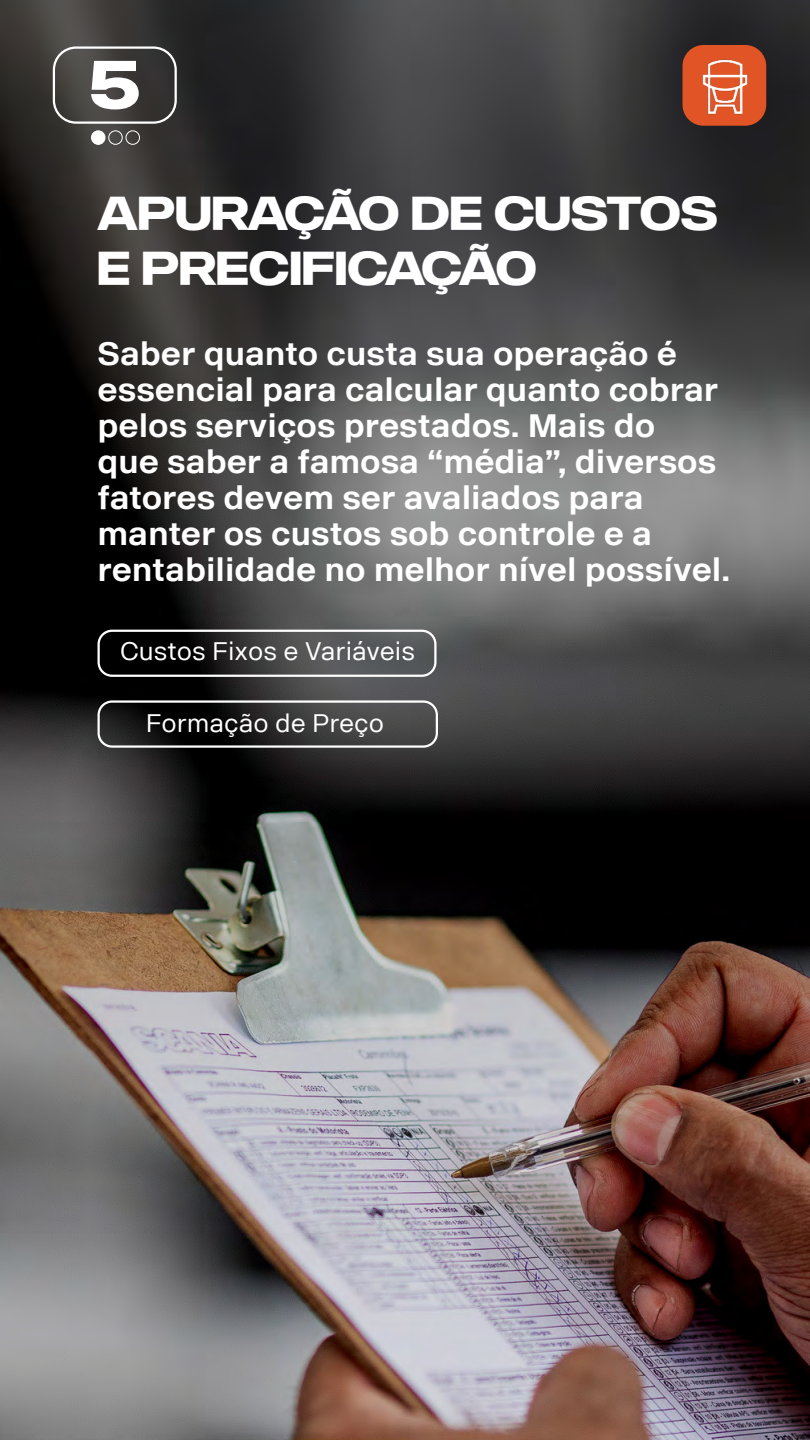
<style>
.page{position:relative;width:810px;height:1440px;background:#fff}
.page>*{position:absolute;margin:0;border:0;box-sizing:border-box;transform-origin:0 0}
.t1{font:700 66.75px "Scania Office Headline";color:#fff}
.t2{font:700 46.35px/55.7px "Scania Office Headline";color:#fff}
.t3{font:700 32.25px/36px "Scania Office";color:#fff}
.t4{font:24.75px "Scania Office";color:#fff}
</style>
<div class="page">
<img style="left:0;top:0;width:810px;height:1440px">
<div style="left:53px;top:46px;width:124px;height:78px;border:2px solid #fff;border-radius:22px"></div>
<div style="left:682px;top:45px;width:84px;height:81px;background:#e05425;border-radius:21px"></div>
<img style="left:702px;top:59px;width:46px;height:56px">
<div style="left:92px;top:131px;width:13px;height:13px;background:#fff;border-radius:50%"></div>
<div style="left:91px;top:130px;width:14px;height:15px;border:1px solid #fff;border-radius:50%"></div>
<div style="left:126px;top:130px;width:14px;height:15px;border:1px solid #fff;border-radius:50%"></div>
<div style="left:108px;top:130px;width:15px;height:15px;border:1px solid #fff;border-radius:50%"></div>
<div style="left:98px;top:630px;width:339px;height:47px;border:2px solid #fff;border-radius:14px"></div>
<div style="left:98px;top:700px;width:340px;height:48px;border:2px solid #fff;border-radius:14px"></div>
<h1 class="t1" style="left:90px;top:45px;width:52px">5</h1>
<h2 class="t2" style="left:98px;top:185px;width:622px">APURAÇÃO DE CUSTOS<br>E PRECIFICAÇÃO</h2>
<p class="t3" style="left:98px;top:336px;width:634px">Saber quanto custa sua operação é essencial para calcular quanto cobrar pelos serviços prestados. Mais do<br>que saber a famosa “média”, diversos fatores devem ser avaliados para manter os custos sob controle e a rentabilidade no melhor nível possível.</p>
<p class="t4" style="left:120px;top:637px;width:297px">Custos Fixos e Variáveis</p>
<p class="t4" style="left:146px;top:709px;width:240px">Formação de Preço</p>
</div>
